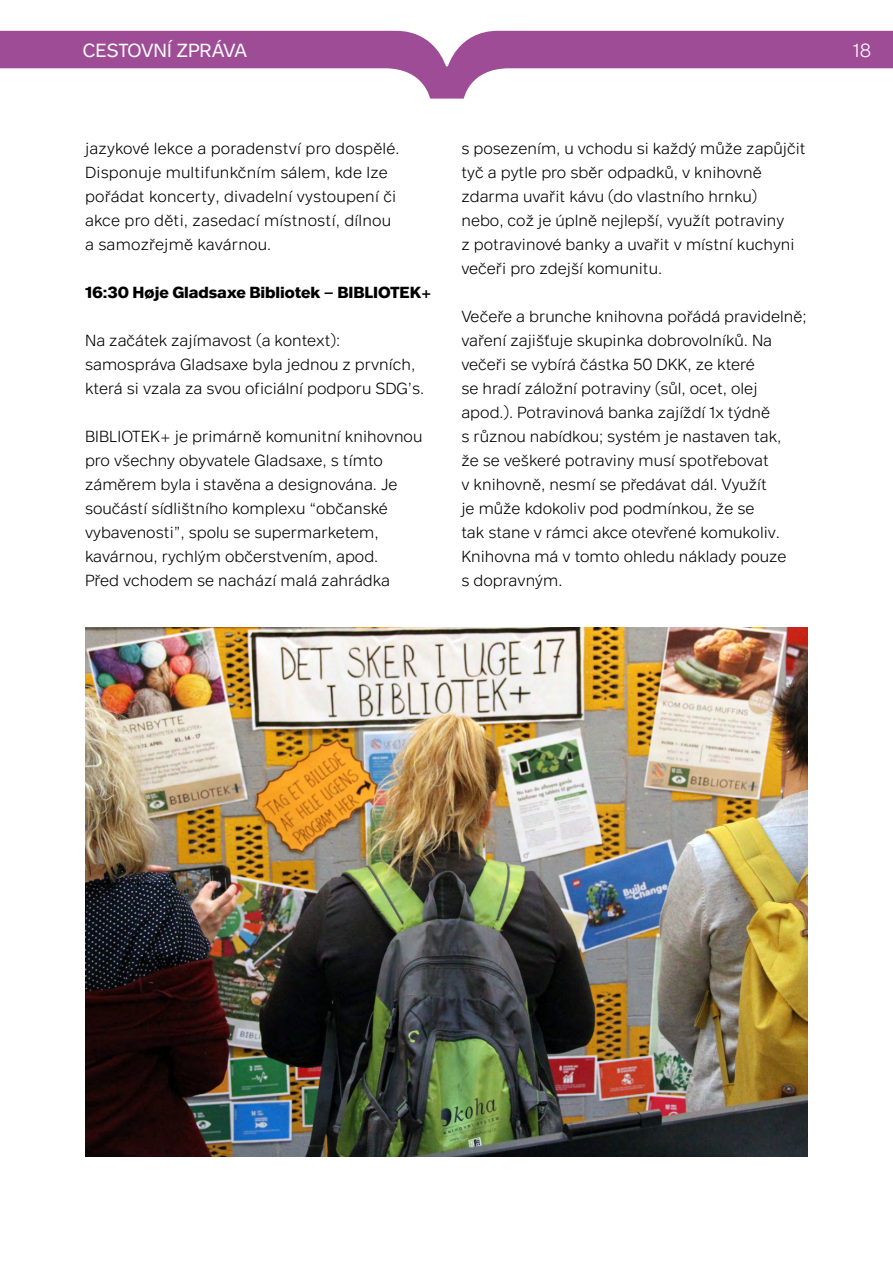
<style>
.page{position:relative;width:893px;height:1263px;background:#fff}
.page>*{position:absolute;margin:0;border:0;box-sizing:border-box;transform-origin:0 0}
.t1{font:19.5px "Aktion";color:#fff}
.t2{font:300 19.5px "Aktion";color:#fff}
.text{font:300 16.5px/24px "Aktion";color:#000}
.text-2{font:700 16.5px "Aktion";letter-spacing:-.005em;color:#000}
</style>
<div class="page">
<img style="left:86px;top:628px;width:722px;height:529px">
<svg style="left:0;top:31px;width:893px;height:68px;fill:#9f4c97"></svg>
<p class="t1" style="left:83px;top:39px;width:166px">CESTOVNÍ ZPRÁVA</p>
<p class="t2" style="left:853px;top:39px;width:20px">18</p>
<p class="text" style="left:85px;top:136px;width:316px">jazykové lekce a poradenství pro dospělé.<br>Disponuje multifunkčním sálem, kde lze pořádat koncerty, divadelní vystoupení či akce pro děti, zasedací místností, dílnou a samozřejmě kavárnou.</p>
<p class="text-2" style="left:85px;top:283px;width:348px">16:30 Høje Gladsaxe Bibliotek – BIBLIOTEK+</p>
<p class="text" style="left:85px;top:328px;width:341px">Na začátek zajímavost (a kontext): samospráva Gladsaxe byla jednou z prvních, která si vzala za svou oficiální podporu SDG’s.</p>
<p class="text" style="left:85px;top:424px;width:339px">BIBLIOTEK+ je primárně komunitní knihovnou pro všechny obyvatele Gladsaxe, s tímto záměrem byla i stavěna a designována. Je součástí sídlištního komplexu “občanské vybavenosti”, spolu se supermarketem, kavárnou, rychlým občerstvením, apod.<br>Před vchodem se nachází malá zahrádka</p>
<p class="text" style="left:461px;top:136px;width:346px">s posezením, u vchodu si každý může zapůjčit tyč a pytle pro sběr odpadků, v knihovně zdarma uvařit kávu (do vlastního hrnku)<br>nebo, což je úplně nejlepší, využít potraviny<br>z potravinové banky a uvařit v místní kuchyni večeři pro zdejší komunitu.</p>
<p class="text" style="left:461px;top:304px;width:347px">Večeře a brunche knihovna pořádá pravidelně; vaření zajišťuje skupinka dobrovolníků. Na večeři se vybírá částka 50 DKK, ze které<br>se hradí záložní potraviny (sůl, ocet, olej apod.). Potravinová banka zajíždí 1x týdně<br>s různou nabídkou; systém je nastaven tak,<br>že se veškeré potraviny musí spotřebovat<br>v knihovně, nesmí se předávat dál. Využít<br>je může kdokoliv pod podmínkou, že se<br>tak stane v rámci akce otevřené komukoliv.<br>Knihovna má v tomto ohledu náklady pouze<br>s dopravným.</p>
</div>
